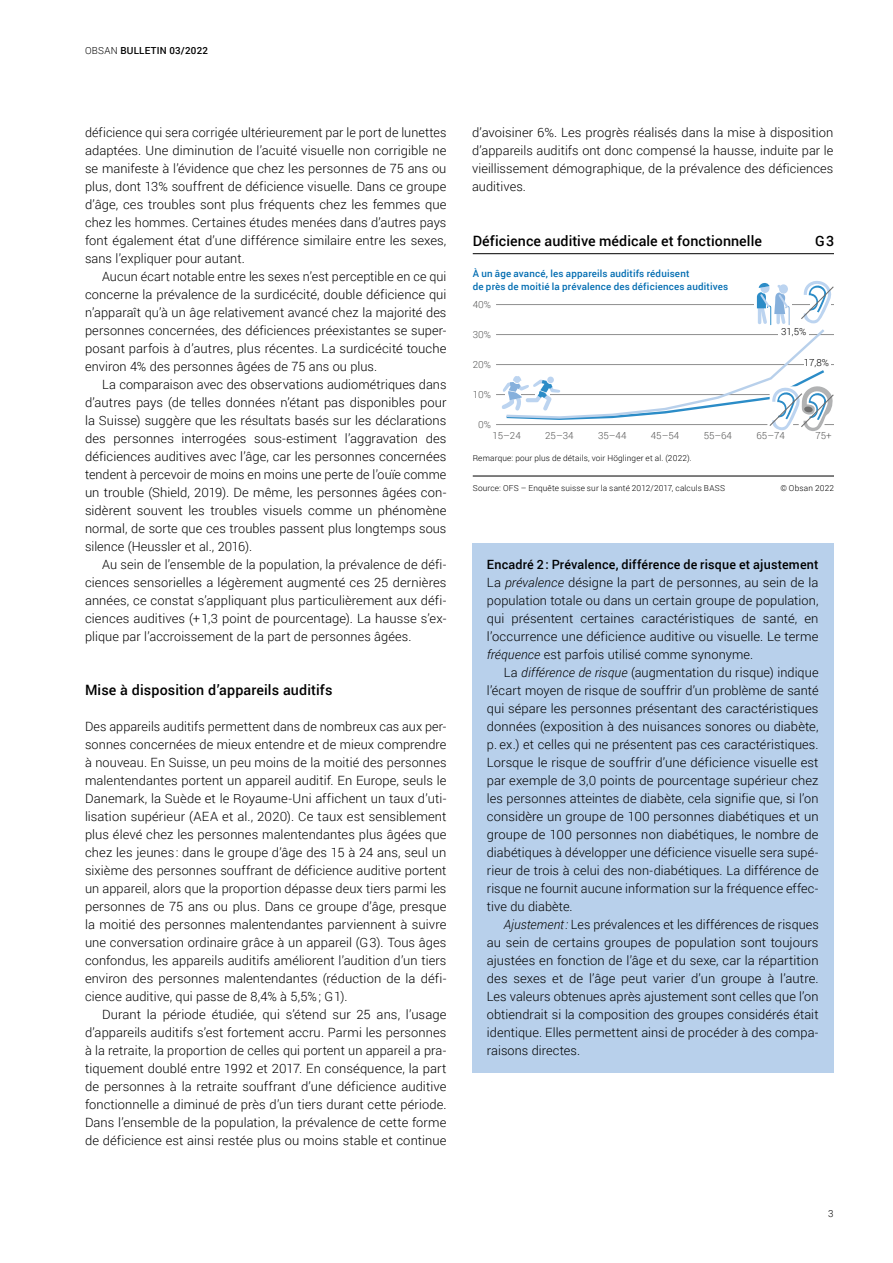
<style>
.page{position:relative;width:893px;height:1263px;background:#fff}
.page>*{position:absolute;margin:0;border:0;box-sizing:border-box;transform-origin:0 0}
.Untertitel_2_fett{font:500 14.25px "Roboto";letter-spacing:.005em;color:#000}
.Grundtext_Einzug_F{font:300 12.75px/18px "Roboto";letter-spacing:.005em;color:#000;text-align:justify}
.Kasten_Grundtext{font:300 12.75px/18px "Roboto";letter-spacing:.005em;color:#000;text-align:justify}
.Grundtext_F{font:300 12.75px/18px "Roboto";letter-spacing:.005em;color:#000;text-align:justify}
.Kasten_Titel{font:500 12.75px "Roboto";letter-spacing:.015em;color:#000}
.t1{font:500 9.75px/12.8px "Roboto";letter-spacing:.02em;color:#006cb1}
.t2{font:300 9.75px "Roboto";color:#565655}
.t3{font:500 9.75px "Roboto";letter-spacing:.03em;color:#000}
.t4{font:300 9.75px "Roboto";color:#000}
.t5{font:300 8.25px "Roboto";letter-spacing:.02em;color:#000}
.s1{font-weight:300}
.s2{font-style:italic}
</style>
<div class="page">
<hr style="left:473px;top:253px;width:360px;height:1px;background:#000">
<hr style="left:473px;top:476px;width:360px;height:1px;background:#000">
<hr style="left:496px;top:424px;width:337px;height:1px;background:#8e8e8e">
<hr style="left:496px;top:394px;width:337px;height:1px;background:#8e8e8e">
<hr style="left:496px;top:364px;width:337px;height:1px;background:#8e8e8e">
<hr style="left:496px;top:334px;width:337px;height:1px;background:#8e8e8e">
<hr style="left:496px;top:304px;width:337px;height:1px;background:#8e8e8e">
<svg style="left:502px;top:281px;width:331px;height:150px"></svg>
<div style="left:472px;top:543px;width:361px;height:529px;background:#b8d0eb"></div>
<p class="t3" style="left:85px;top:43px;width:124px"><span class="s1">OBSAN</span> BULLETIN 03/2022</p>
<p class="Grundtext_Einzug_F" style="left:85px;top:123px;width:363px">déficience qui sera corrigée ultérieurement par le port de lunettes adaptées. Une diminution de l’acuité visuelle non corrigible ne se manifeste à l’évidence que chez les personnes de 75 ans ou plus, dont 13% souffrent de déficience visuelle. Dans ce groupe d’âge, ces troubles sont plus fréquents chez les femmes que chez les hommes. Certaines études menées dans d’autres pays font également état d’une différence similaire entre les sexes, sans l’expliquer pour autant.</p>
<p class="Grundtext_Einzug_F" style="left:85px;top:267px;width:363px;text-indent:17px">Aucun écart notable entre les sexes n’est perceptible en ce qui concerne la prévalence de la surdicécité, double déficience qui n’apparaît qu’à un âge relativement avancé chez la majorité des personnes concernées, des déficiences préexistantes se super&shy;posant parfois à d’autres, plus récentes. La surdicécité touche environ 4% des personnes âgées de 75 ans ou plus.</p>
<p class="Grundtext_Einzug_F" style="left:85px;top:375px;width:363px;text-indent:17px">La comparaison avec des observations audiométriques dans d’autres pays (de telles données n’étant pas disponibles pour la Suisse) suggère que les résultats basés sur les déclarations des personnes interrogées sous-estiment l’aggravation des déficiences auditives avec l’âge, car les personnes concernées tendent à percevoir de moins en moins une perte de l’ouïe comme un trouble (Shield, 2019). De même, les personnes âgées con&shy;sidèrent souvent les troubles visuels comme un phénomène normal, de sorte que ces troubles passent plus longtemps sous silence (Heussler et al., 2016).</p>
<p class="Grundtext_Einzug_F" style="left:85px;top:555px;width:363px;text-indent:17px">Au sein de l’ensemble de la population, la prévalence de défi&shy;ciences sensorielles a légèrement augmenté ces 25 dernières années, ce constat s’appliquant plus particulièrement aux défi&shy;ciences auditives (+ 1,3 point de pourcentage). La hausse s’ex&shy;plique par l’accroissement de la part de personnes âgées.</p>
<h4 class="Untertitel_2_fett" style="left:85px;top:680px;width:249px">Mise à disposition d’appareils auditifs</h4>
<p class="Grundtext_F" style="left:85px;top:717px;width:363px">Des appareils auditifs permettent dans de nombreux cas aux per&shy;sonnes concernées de mieux entendre et de mieux comprendre à nouveau. En Suisse, un peu moins de la moitié des personnes malentendantes portent un appareil auditif. En Europe, seuls le Danemark, la Suède et le Royaume-Uni affichent un taux d’uti&shy;lisation supérieur (AEA et al., 2020). Ce taux est sensiblement plus élevé chez les personnes malentendantes plus âgées que chez les jeunes: dans le groupe d’âge des 15 à 24 ans, seul un sixième des personnes souffrant de déficience auditive portent un appareil, alors que la proportion dépasse deux tiers parmi les personnes de 75 ans ou plus. Dans ce groupe d’âge, presque la moitié des personnes malentendantes parviennent à suivre une conversation ordinaire grâce à un appareil (G3). Tous âges confondus, les appareils auditifs améliorent l’audition d’un tiers environ des personnes malentendantes (réduction de la défi&shy;cience auditive, qui passe de 8,4% à 5,5%; G1).</p>
<p class="Grundtext_Einzug_F" style="left:85px;top:1005px;width:363px;text-indent:17px">Durant la période étudiée, qui s’étend sur 25 ans, l’usage d’appareils auditifs s’est fortement accru. Parmi les personnes à la retraite, la proportion de celles qui portent un appareil a pra&shy;tiquement doublé entre 1992 et 2017. En conséquence, la part de personnes à la retraite souffrant d’une déficience auditive fonctionnelle a diminué de près d’un tiers durant cette période.<br>Dans l’ensemble de la population, la prévalence de cette forme de déficience est ainsi restée plus ou moins stable et continue</p>
<p class="Grundtext_Einzug_F" style="left:472px;top:123px;width:363px">d’avoisiner 6%. Les progrès réalisés dans la mise à disposition d’appareils auditifs ont donc compensé la hausse, induite par le vieillissement démographique, de la prévalence des déficiences auditives.</p>
<p class="Untertitel_2_fett" style="left:473px;top:230px;width:291px">Déficience auditive médicale et fonctionnelle</p>
<p class="Untertitel_2_fett" style="left:815px;top:230px;width:21px">G3</p>
<p class="t1" style="left:473px;top:267px;width:257px">À un âge avancé, les appareils auditifs réduisent<br>de près de moitié la prévalence des déficiences auditives</p>
<p class="t2" style="left:473px;top:297px;width:20px">40%</p>
<p class="t2" style="left:473px;top:327px;width:20px">30%</p>
<p class="t2" style="left:473px;top:357px;width:20px">20%</p>
<p class="t2" style="left:473px;top:387px;width:20px">10%</p>
<p class="t2" style="left:478px;top:417px;width:14px">0%</p>
<p class="t4" style="left:781px;top:325px;width:27px">31,5%</p>
<p class="t4" style="left:804px;top:356px;width:27px">17,8%</p>
<p class="t2" style="left:492px;top:429px;width:30px">15–24</p>
<p class="t2" style="left:545px;top:429px;width:30px">25–34</p>
<p class="t2" style="left:598px;top:429px;width:30px">35–44</p>
<p class="t2" style="left:651px;top:429px;width:30px">45–54</p>
<p class="t2" style="left:704px;top:429px;width:30px">55–64</p>
<p class="t2" style="left:756px;top:429px;width:30px">65–74</p>
<p class="t2" style="left:815px;top:429px;width:18px">75+</p>
<p class="t5" style="left:473px;top:452px;width:221px">Remarque: pour plus de détails, voir Höglinger et al. (2022).</p>
<p class="t5" style="left:473px;top:482px;width:254px">Source: OFS – Enquête suisse sur la santé 2012/2017, calculs BASS</p>
<p class="t5" style="left:780px;top:482px;width:55px">© Obsan 2022</p>
<h5 class="Kasten_Titel" style="left:487px;top:556px;width:333px">Encadré 2: Prévalence, différence de risque et ajustement</h5>
<p class="Kasten_Grundtext" style="left:487px;top:573px;width:333px">La <span class="s2">prévalence</span> désigne la part de personnes, au sein de la population totale ou dans un certain groupe de population, qui présentent certaines caractéristiques de santé, en l’occurrence une déficience auditive ou visuelle. Le terme <span class="s2">fréquence</span> est parfois utilisé comme synonyme.</p>
<p class="Kasten_Grundtext" style="left:487px;top:663px;width:333px;text-indent:17px">La <span class="s2">différence de risque</span> (augmentation du risque) indique l’écart moyen de risque de souffrir d’un problème de santé qui sépare les personnes présentant des caractéristiques données (exposition à des nuisances sonores ou diabète, p. ex.) et celles qui ne présentent pas ces caractéristiques.<br>Lorsque le risque de souffrir d’une déficience visuelle est par exemple de 3,0 points de pourcentage supérieur chez les personnes atteintes de diabète, cela signifie que, si l’on considère un groupe de 100 personnes diabétiques et un groupe de 100 personnes non diabétiques, le nombre de diabétiques à développer une déficience visuelle sera supé&shy;rieur de trois à celui des non-diabétiques. La différence de risque ne fournit aucune information sur la fréquence effec&shy;tive du diabète.</p>
<p class="Kasten_Grundtext" style="left:487px;top:915px;width:333px;text-indent:17px"><span class="s2">Ajustement:</span> Les prévalences et les différences de risques au sein de certains groupes de population sont toujours ajustées en fonction de l’âge et du sexe, car la répartition des sexes et de l’âge peut varier d’un groupe à l’autre.<br>Les valeurs obtenues après ajustement sont celles que l’on obtiendrait si la composition des groupes considérés était identique. Elles permettent ainsi de procéder à des compa&shy;raisons directes.</p>
<p class="t4" style="left:828px;top:1207px;width:7px">3</p>
</div>
